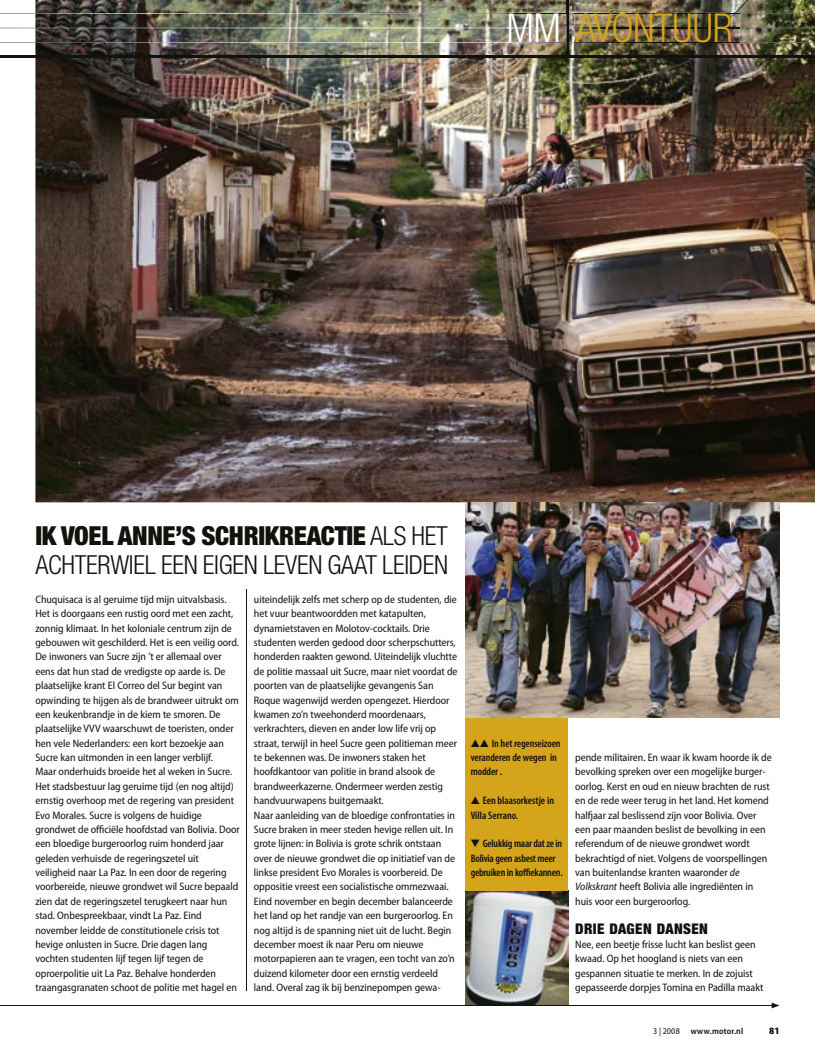
<style>
.page{position:relative;width:815px;height:1063px;background:#fff}
.page>*{position:absolute;margin:0;border:0;box-sizing:border-box;transform-origin:0 0}
.t1{font:300 condensed 40px "Helvetica Neue LT Std";letter-spacing:-.005em;color:#d4a51a}
.t2{font:300 condensed 26.25px/28.8px "Helvetica Neue LT Std";letter-spacing:-.01em;color:#11110e}
.t3{font:900 condensed 14.75px "Helvetica Neue LT Std";letter-spacing:.025em;color:#11110e}
.t4{font:semi-condensed 10.88px/14.4px "Myriad Pro";letter-spacing:-.005em;color:#11110e}
.t5{font:600 condensed 10.88px/14.4px "Myriad Pro";letter-spacing:-.015em;color:#11110e}
.t6{font:900 semi-condensed 9.75px "Myriad Pro";color:#11110e}
.t7{font:600 semi-condensed 8.75px "Myriad Pro";letter-spacing:.015em;color:#11110e}
.t8{font:semi-condensed 8.75px "Myriad Pro";color:#11110e}
.s1{color:#fff}
.s2{font-weight:900}
.s3{font-style:italic}
</style>
<div class="page">
<img style="left:35px;top:0;width:780px;height:502px">
<img style="left:465px;top:502px;width:315px;height:216px">
<img style="left:465px;top:890px;width:103px;height:115px">
<div style="left:465px;top:718px;width:103px;height:172px;background:#d4a51a"></div>
<svg style="left:0;top:13px;width:815px;height:1px"></svg>
<svg style="left:0;top:28px;width:815px;height:1px"></svg>
<svg style="left:0;top:42px;width:815px;height:1px"></svg>
<hr style="left:567px;top:0;width:2px;height:57px;background:#11110e">
<img style="left:575px;top:12px;width:165px;height:39px">
<img style="left:575px;top:13px;width:165px;height:1px">
<img style="left:575px;top:28px;width:165px;height:1px">
<img style="left:575px;top:42px;width:165px;height:1px">
<hr style="left:0;top:55px;width:815px;height:3px;background:#11110e">
<hr style="left:0;top:1005px;width:772px;height:1px;background:#11110e">
<img style="left:508px;top:13px;width:59px;height:37px">
<img style="left:508px;top:28px;width:59px;height:1px">
<img style="left:508px;top:42px;width:59px;height:1px">
<svg style="left:772px;top:1003px;width:8px;height:5px"></svg>
<hr style="left:246px;top:589px;width:1px;height:402px;background:#11110e">
<h1 class="t1" style="left:506px;top:5px;width:228px"><span class="s1">MM</span> AVONTUUR</h1>
<h2 class="t2" style="left:35px;top:522px;width:414px"><span class="s2">IK VOEL ANNE’S SCHRIKREACTIE</span> ALS HET<br>ACHTERWIEL EEN EIGEN LEVEN GAAT LEIDEN</h2>
<p class="t4" style="left:35px;top:592px;width:206px">Chuquisaca is al geruime tijd mijn uitvalsbasis.<br>Het is doorgaans een rustig oord met een zacht, zonnig klimaat. In het koloniale centrum zijn de gebouwen wit geschilderd. Het is een veilig oord.<br>De inwoners van Sucre zijn ’t er allemaal over eens dat hun stad de vredigste op aarde is. De plaatselijke krant El Correo del Sur begint van opwinding te hijgen als de brandweer uitrukt om een keukenbrandje in de kiem te smoren. De plaatselijke VVV waarschuwt de toeristen, onder hen vele Nederlanders: een kort bezoekje aan Sucre kan uitmonden in een langer verblijf.<br>Maar onderhuids broeide het al weken in Sucre.<br>Het stadsbestuur lag geruime tijd (en nog altijd) ernstig overhoop met de regering van president Evo Morales. Sucre is volgens de huidige grondwet de officiële hoofdstad van Bolivia. Door een bloedige burgeroorlog ruim honderd jaar geleden verhuisde de regeringszetel uit veiligheid naar La Paz. In een door de regering voorbereide, nieuwe grondwet wil Sucre bepaald zien dat de regeringszetel terugkeert naar hun stad. Onbespreekbaar, vindt La Paz. Eind november leidde de constitutionele crisis tot hevige onlusten in Sucre. Drie dagen lang vochten studenten lijf tegen lijf tegen de oproerpolitie uit La Paz. Behalve honderden traangasgranaten schoot de politie met hagel en</p>
<p class="t4" style="left:254px;top:592px;width:205px">uiteindelijk zelfs met scherp op de studenten, die het vuur beantwoordden met katapulten, dynamietstaven en Molotov-cocktails. Drie studenten werden gedood door scherpschutters, honderden raakten gewond. Uiteindelijk vluchtte de politie massaal uit Sucre, maar niet voordat de poorten van de plaatselijke gevangenis San Roque wagenwijd werden opengezet. Hierdoor kwamen zo’n tweehonderd moordenaars, verkrachters, dieven en ander low life vrij op straat, terwijl in heel Sucre geen politieman meer te bekennen was. De inwoners staken het hoofdkantoor van politie in brand alsook de brandweerkazerne. Ondermeer werden zestig handvuurwapens buitgemaakt.<br>Naar aanleiding van de bloedige confrontaties in Sucre braken in meer steden hevige rellen uit. In grote lijnen: in Bolivia is grote schrik ontstaan over de nieuwe grondwet die op initiatief van de linkse president Evo Morales is voorbereid. De oppositie vreest een socialistische ommezwaai.<br>Eind november en begin december balanceerde het land op het randje van een burgeroorlog. En nog altijd is de spanning niet uit de lucht. Begin december moest ik naar Peru om nieuwe motorpapieren aan te vragen, een tocht van zo’n duizend kilometer door een ernstig verdeeld land. Overal zag ik bij benzinepompen gewa-</p>
<p class="t5" style="left:471px;top:736px;width:91px">▲▲ In het regenseizoen veranderen de wegen in modder .</p>
<p class="t5" style="left:471px;top:794px;width:85px">▲ Een blaasorkestje in<br>Villa Serrano.</p>
<p class="t5" style="left:471px;top:837px;width:93px">▼ Gelukkig maar dat ze in<br>Bolivia geen asbest meer gebruiken in koffiekannen.</p>
<p class="t4" style="left:575px;top:751px;width:198px">pende militairen. En waar ik kwam hoorde ik de bevolking spreken over een mogelijke burger&shy;oorlog. Kerst en oud en nieuw brachten de rust en de rede weer terug in het land. Het komend halfjaar zal beslissend zijn voor Bolivia. Over een paar maanden beslist de bevolking in een referendum of de nieuwe grondwet wordt bekrachtigd of niet. Volgens de voorspellingen van buitenlandse kranten waaronder <span class="s3">de Volkskrant</span> heeft Bolivia alle ingrediënten in huis voor een burgeroorlog.</p>
<h3 class="t3" style="left:575px;top:919px;width:134px">DRIE DAGEN DANSEN</h3>
<p class="t4" style="left:575px;top:937px;width:190px">Nee, een beetje frisse lucht kan beslist geen kwaad. Op het hoogland is niets van een gespannen situatie te merken. In de zojuist gepasseerde dorpjes Tomina en Padilla maakt</p>
<p class="t8" style="left:653px;top:1027px;width:28px">3 | 2008</p>
<p class="t7" style="left:691px;top:1026px;width:54px">www.motor.nl</p>
<p class="t6" style="left:769px;top:1025px;width:12px">81</p>
</div>
